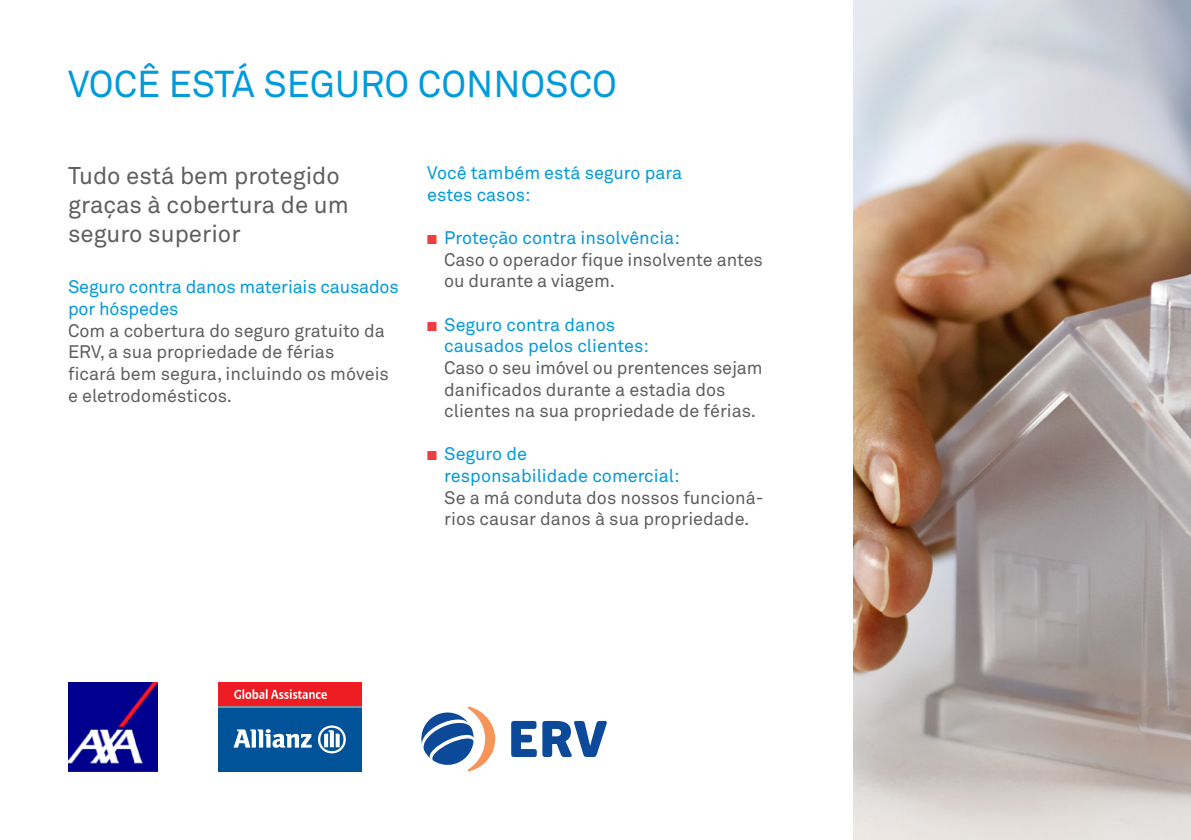
<style>
.page{position:relative;width:1191px;height:840px;background:#fff}
.page>*{position:absolute;margin:0;border:0;box-sizing:border-box;transform-origin:0 0}
.t1{font:37px "Akkurat Pro";color:#009bdc}
.t2{font:24px/28.8px "Akkurat Pro";color:#5f5f62}
.t3{font:18px/21.6px "Akkurat Pro";color:#5f5f62}
.t4{font:18px/21.6px "Akkurat Pro";color:#009bdc}
.s1{color:#ee3d40}
.s2{color:#009bdc}
</style>
<div class="page">
<img style="left:68px;top:682px;width:90px;height:89px">
<div style="left:218px;top:681px;width:143px;height:90px;background:linear-gradient(to right,#ee1d23,#ee1d23)"></div>
<div style="left:218px;top:681px;width:143px;height:24px;background:#ee1d23"></div>
<div style="left:218px;top:707px;width:143px;height:64px;background:#015399"></div>
<svg style="left:233px;top:729px;width:79px;height:18px"></svg>
<svg style="left:318px;top:725px;width:28px;height:28px"></svg>
<svg style="left:234px;top:689px;width:93px;height:9px"></svg>
<svg style="left:511px;top:720px;width:96px;height:36px"></svg>
<svg style="left:421px;top:706px;width:74px;height:65px"></svg>
<img style="left:853px;top:0;width:338px;height:839px">
<h1 class="t1" style="left:68px;top:63px;width:550px">VOCÊ ESTÁ SEGURO CONNOSCO</h1>
<h2 class="t2" style="left:68px;top:162px;width:282px">Tudo está bem protegido graças à cobertura de um seguro superior</h2>
<p class="t4" style="left:68px;top:277px;width:332px">Seguro contra danos materiais causados por hóspedes</p>
<p class="t3" style="left:68px;top:320px;width:322px">Com a cobertura do seguro gratuito da<br>ERV, a sua propriedade de férias<br>ficará bem segura, incluindo os móveis e eletrodomésticos.</p>
<p class="t4" style="left:427px;top:163px;width:257px">Você também está seguro para estes casos:</p>
<p class="t3" style="left:444px;top:227px;width:320px;text-indent:-17px"><span class="s1">■</span> <span class="s2">Proteção contra insolvência:<br></span>Caso o operador fique insolvente antes ou durante a viagem.</p>
<p class="t4" style="left:444px;top:314px;width:206px;text-indent:-17px"><span class="s1">■</span> Seguro contra danos causados pelos clientes:</p>
<p class="t3" style="left:444px;top:357px;width:320px">Caso o seu imóvel ou prentences sejam danificados durante a estadia dos clientes na sua propriedade de férias.</p>
<p class="t4" style="left:444px;top:443px;width:237px;text-indent:-17px"><span class="s1">■</span> Seguro de<br>responsabilidade comercial:</p>
<p class="t3" style="left:444px;top:487px;width:321px">Se a má conduta dos nossos funcioná&shy;rios causar danos à sua propriedade.</p>
</div>
